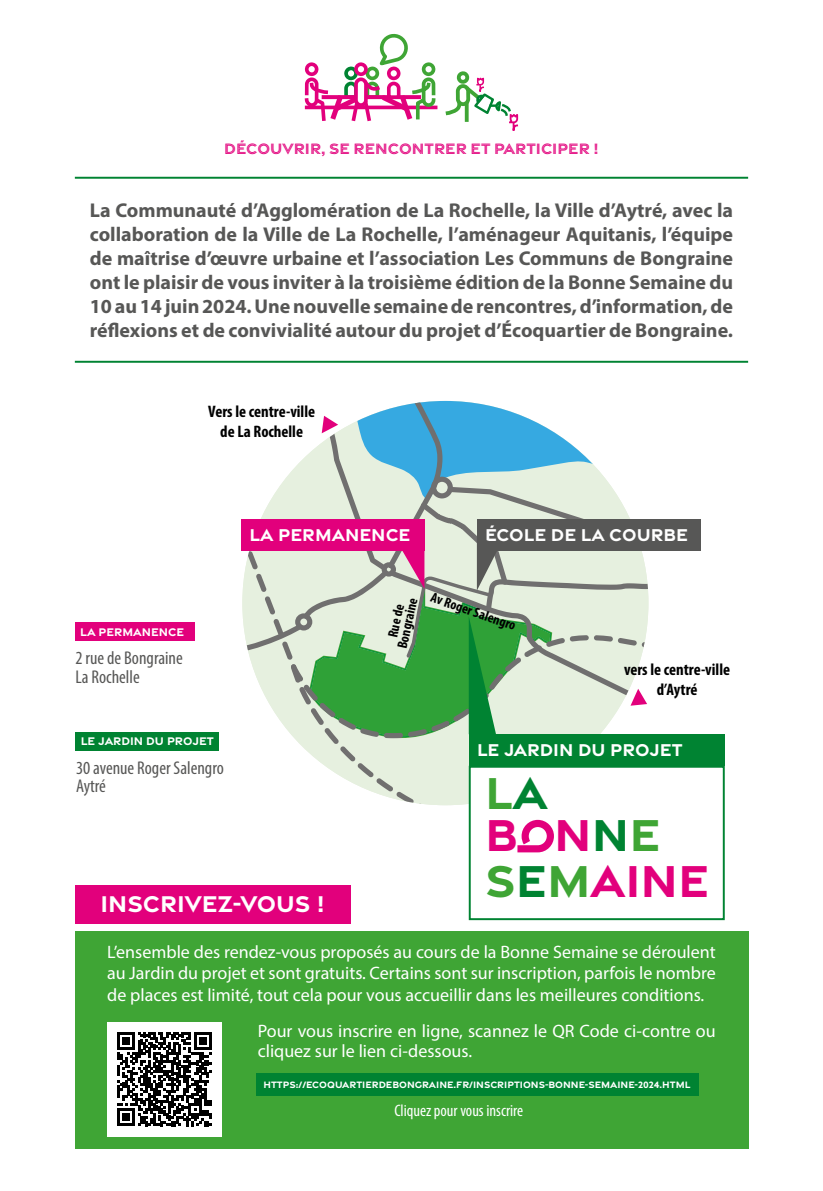
<style>
.page{position:relative;width:823px;height:1191px;background:#fff}
.page>*{position:absolute;margin:0;border:0;box-sizing:border-box;transform-origin:0 0}
.t1{font:700 48.2px/45.4px "Gravesend Sans";color:#e2007c}
.t2{font:700 48.2px "Gravesend Sans";color:#3fa535}
.t3{font:700 24.6px "Gravesend Sans";color:#fff}
.t4{font:700 20px/24px "Myriad Pro";color:#575756;text-align:justify}
.t5{font:condensed 18.6px/18.6px "Myriad Pro";color:#575756}
.t6{font:700 18.4px "Gravesend Sans";color:#fff}
.t7{font:18px/21.6px "Myriad Pro";color:#fff;text-align:justify}
.t8{font:700 condensed 16.6px/20px "Myriad Pro";color:#000;text-align:center}
.t9{font:condensed 16.6px "Myriad Pro";color:#fff}
.t10{font:16.2px "Gravesend Sans Inline";color:#e2007c}
.t11{font:700 condensed 14px/11.6px "Myriad Pro";color:#000;text-align:center}
.t12{font:700 12px "Gravesend Sans";color:#fff}
.t13{font:700 10px "Gravesend Sans";color:#fff}
.s1{color:#008332}
.s2{color:#3fa535}
</style>
<div class="page">
<div style="left:75px;top:622px;width:119px;height:19px;background:#e2007c"></div>
<div style="left:75px;top:732px;width:144px;height:18px;background:#008332"></div>
<svg style="left:294px;top:738px;width:94px;height:59px;fill:#e6f0df"></svg>
<div style="left:388px;top:738px;width:80px;height:67px;background:#e6f0df"></div>
<div style="left:476px;top:519px;width:223px;height:31px;background:#575756"></div>
<svg style="left:242px;top:401px;width:406px;height:337px"></svg>
<div style="left:468px;top:765px;width:256px;height:155px;background:#fff;border:2px solid #008332"></div>
<div style="left:468px;top:734px;width:256px;height:31px;background:#008332"></div>
<svg style="left:517px;top:819px;width:37px;height:34px"></svg>
<svg style="left:304px;top:33px;width:133px;height:89px"></svg>
<svg style="left:445px;top:71px;width:73px;height:60px"></svg>
<hr style="left:75px;top:361px;width:672px;height:2px;background:#008332">
<hr style="left:75px;top:177px;width:672px;height:2px;background:#008332">
<div style="left:75px;top:931px;width:672px;height:218px;background:#3fa535"></div>
<div style="left:75px;top:884px;width:275px;height:39px;background:#e2007c"></div>
<div style="left:107px;top:1021px;width:115px;height:115px;background:#fff"></div>
<svg style="left:117px;top:1032px;width:94px;height:94px"></svg>
<div style="left:255px;top:1073px;width:443px;height:23px;background:#008332"></div>
<p class="t10" style="left:224px;top:138px;width:376px">DÉCOUVRIR, SE RENCONTRER ET PARTICIPER !</p>
<p class="t4" style="left:90px;top:198px;width:644px">La Communauté d’Agglomération de La Rochelle, la Ville d’Aytré, avec la collaboration de la Ville de La Rochelle, l’aménageur Aquitanis, l’équipe de maîtrise d’œuvre urbaine et l’association Les Communs de Bongraine ont le plaisir de vous inviter à la troisième édition de la Bonne Semaine du 10 au 14 juin 2024. Une nouvelle semaine de rencontres, d’information, de réflexions et de convivialité autour du projet d’Écoquartier de Bongraine.</p>
<p class="t8" style="left:208px;top:400px;width:108px">Vers le centre-ville de La Rochelle</p>
<p class="t12" style="left:80px;top:623px;width:105px">LA PERMANENCE</p>
<p class="t5" style="left:75px;top:648px;width:109px">2 rue de Bongraine<br>La Rochelle</p>
<p class="t12" style="left:81px;top:733px;width:134px">LE JARDIN DU PROJET</p>
<p class="t5" style="left:76px;top:758px;width:149px">30 avenue Roger Salengro<br>Aytré</p>
<p class="t6" style="left:249px;top:522px;width:162px">LA PERMANENCE</p>
<p class="t6" style="left:485px;top:522px;width:204px">ÉCOLE DE LA COURBE</p>
<p class="t11" style="left:384px;top:644px;width:53px;rotate:-77deg">Rue de<br>Bongraine</p>
<p class="t11" style="left:433px;top:591px;width:90px;rotate:19deg">Av Roger Salengro</p>
<p class="t8" style="left:623px;top:659px;width:107px">vers le centre-ville d’Aytré</p>
<p class="t6" style="left:476px;top:738px;width:207px">LE JARDIN DU PROJET</p>
<h1 class="t2" style="left:485px;top:761px;width:64px">L<span class="s1">A</span></h1>
<h1 class="t1" style="left:485px;top:809px;width:225px">B N<span class="s1">N</span><span class="s2">E<br>S</span><span class="s1">E</span><span class="s2">M</span>AINE</h1>
<p class="t3" style="left:100px;top:888px;width:225px">INSCRIVEZ-VOUS !</p>
<p class="t7" style="left:107px;top:940px;width:609px">L’ensemble des rendez-vous proposés au cours de la Bonne Semaine se déroulent au Jardin du projet et sont gratuits. Certains sont sur inscription, parfois le nombre de places est limité, tout cela pour vous accueillir dans les meilleures conditions.</p>
<p class="t7" style="left:257px;top:1020px;width:459px;line-height:20px">Pour vous inscrire en ligne, scannez le QR Code ci-contre ou cliquez sur le lien ci-dessous.</p>
<p class="t13" style="left:263px;top:1078px;width:428px">HTTPS://ECOQUARTIERDEBONGRAINE.FR/INSCRIPTIONS-BONNE-SEMAINE-2024.HTML</p>
<p class="t9" style="left:394px;top:1100px;width:130px">Cliquez pour vous inscrire</p>
</div>
